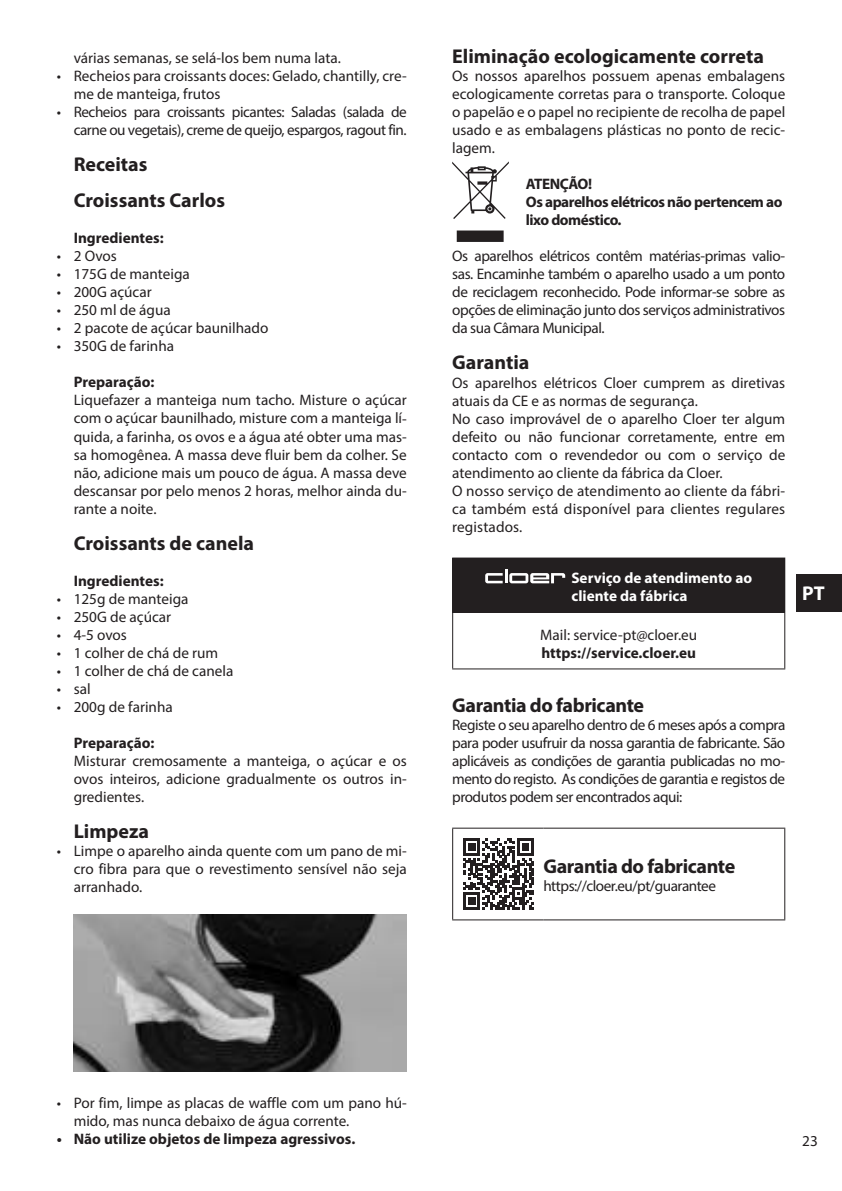
<style>
.page{position:relative;width:842px;height:1191px;background:#fff}
.page>*{position:absolute;margin:0;border:0;box-sizing:border-box;transform-origin:0 0}
.t1{font:700 20px/36px "Myriad Pro";color:#231f20}
.t2{font:700 20px "Myriad Pro";letter-spacing:-.02em;color:#231f20}
.t3{font:700 20px "Myriad Pro";color:#fff}
.t4{font:15.2px/18px "Myriad Pro";color:#231f20;text-align:justify}
.t5{font:15.2px/18px "Myriad Pro";letter-spacing:-.03em;color:#231f20;text-align:right}
.t6{font:700 15.2px "Myriad Pro";color:#231f20}
.t7{font:700 15.2px/18px "Myriad Pro";letter-spacing:-.03em;color:#231f20}
.t8{font:700 15.2px/18px "Myriad Pro";color:#fff}
</style>
<div class="page">
<div style="left:797px;top:574px;width:45px;height:37px;background:#231f20"></div>
<img style="left:74px;top:914px;width:333px;height:157px">
<svg style="left:452px;top:161px;width:57px;height:81px"></svg>
<div style="left:453px;top:558px;width:332px;height:54px;background:#231f20"></div>
<hr style="left:452px;top:612px;width:1px;height:56px;background:#231f20">
<hr style="left:452px;top:668px;width:333px;height:1px;background:#231f20">
<hr style="left:452px;top:557px;width:333px;height:1px;background:#231f20">
<hr style="left:452px;top:558px;width:1px;height:54px;background:#231f20">
<hr style="left:784px;top:612px;width:1px;height:56px;background:#231f20">
<hr style="left:505px;top:569px;width:3px;height:14px;background:#fff">
<svg style="left:485px;top:573px;width:18px;height:10px"></svg>
<svg style="left:509px;top:573px;width:56px;height:10px"></svg>
<hr style="left:452px;top:827px;width:91px;height:1px;background:#231f20">
<hr style="left:452px;top:828px;width:1px;height:91px;background:#231f20">
<hr style="left:452px;top:919px;width:91px;height:1px;background:#231f20">
<hr style="left:543px;top:827px;width:242px;height:1px;background:#231f20">
<hr style="left:784px;top:828px;width:1px;height:91px;background:#231f20">
<hr style="left:543px;top:919px;width:242px;height:1px;background:#231f20">
<svg style="left:463px;top:838px;width:71px;height:71px"></svg>
<p class="t4" style="left:74px;top:50px;width:269px">várias semanas, se selá-los bem numa lata.</p>
<p class="t4" style="left:74px;top:68px;width:335px;text-indent:-17px">• Recheios para croissants doces: Gelado, chantilly, cre&shy;me de manteiga, frutos</p>
<p class="t5" style="left:57px;top:104px;width:352px">• Recheios para croissants picantes: Saladas (salada de carne ou vegetais), creme de queijo, espargos, ragout fin.</p>
<h1 class="t1" style="left:74px;top:147px;width:153px">Receitas<br>Croissants Carlos</h1>
<p class="t6" style="left:74px;top:230px;width:91px">Ingredientes:</p>
<p class="t4" style="left:57px;top:248px;width:62px">• 2 Ovos</p>
<p class="t4" style="left:57px;top:266px;width:135px">• 175G de manteiga</p>
<p class="t4" style="left:57px;top:284px;width:97px">• 200G açúcar</p>
<p class="t4" style="left:57px;top:302px;width:116px">• 250 ml de água</p>
<p class="t4" style="left:57px;top:320px;width:213px">• 2 pacote de açúcar baunilhado</p>
<p class="t4" style="left:57px;top:338px;width:119px">• 350G de farinha</p>
<p class="t6" style="left:74px;top:374px;width:82px">Preparação:</p>
<p class="t4" style="left:74px;top:392px;width:335px">Liquefazer a manteiga num tacho. Misture o açúcar com o açúcar baunilhado, misture com a manteiga lí&shy;quida, a farinha, os ovos e a água até obter uma mas&shy;sa homogênea. A massa deve fluir bem da colher. Se não, adicione mais um pouco de água. A massa deve descansar por pelo menos 2 horas, melhor ainda du&shy;rante a noite.</p>
<h1 class="t1" style="left:74px;top:525px;width:182px">Croissants de canela</h1>
<p class="t6" style="left:74px;top:572px;width:91px">Ingredientes:</p>
<p class="t4" style="left:57px;top:590px;width:133px">• 125g de manteiga</p>
<p class="t4" style="left:57px;top:608px;width:116px">• 250G de açúcar</p>
<p class="t4" style="left:57px;top:626px;width:72px">• 4-5 ovos</p>
<p class="t4" style="left:57px;top:644px;width:163px">• 1 colher de chá de rum</p>
<p class="t4" style="left:57px;top:662px;width:178px">• 1 colher de chá de canela</p>
<p class="t4" style="left:57px;top:680px;width:35px">• sal</p>
<p class="t4" style="left:57px;top:698px;width:118px">• 200g de farinha</p>
<p class="t6" style="left:74px;top:734px;width:82px">Preparação:</p>
<p class="t4" style="left:74px;top:752px;width:335px">Misturar cremosamente a manteiga, o açúcar e os ovos inteiros, adicione gradualmente os outros in&shy;gredientes.</p>
<h1 class="t1" style="left:74px;top:813px;width:77px">Limpeza</h1>
<p class="t4" style="left:74px;top:842px;width:335px;text-indent:-17px">• Limpe o aparelho ainda quente com um pano de mi&shy;cro fibra para que o revestimento sensível não seja arranhado.</p>
<h1 class="t1" style="left:452px;top:39px;width:313px">Eliminação ecologicamente correta</h1>
<p class="t4" style="left:452px;top:68px;width:335px">Os nossos aparelhos possuem apenas embalagens ecologicamente corretas para o transporte. Coloque o papelão e o papel no recipiente de recolha de papel usado e as embalagens plásticas no ponto de recic&shy;lagem.</p>
<p class="t7" style="left:526px;top:176px;width:258px">ATENÇÃO!<br>Os aparelhos elétricos não pertencem ao lixo doméstico.</p>
<p class="t4" style="left:452px;top:248px;width:335px">Os aparelhos elétricos contêm matérias-primas valio&shy;sas. Encaminhe também o aparelho usado a um ponto de reciclagem reconhecido. Pode informar-se sobre as opções de eliminação junto dos serviços administrativos da sua Câmara Municipal.</p>
<h1 class="t1" style="left:452px;top:345px;width:79px">Garantia</h1>
<p class="t4" style="left:452px;top:374px;width:335px;text-align:left">Os aparelhos elétricos Cloer cumprem as diretivas atuais da CE e as normas de segurança.<br>No caso improvável de o aparelho Cloer ter algum defeito ou não funcionar corretamente, entre em contacto com o revendedor ou com o serviço de atendimento ao cliente da fábrica da Cloer.<br>O nosso serviço de atendimento ao cliente da fábri&shy;ca também está disponível para clientes regulares registados.</p>
<p class="t8" style="left:571px;top:569px;width:182px">Serviço de atendimento ao cliente da fábrica</p>
<p class="t4" style="left:540px;top:626px;width:158px">Mail: service-pt@cloer.eu</p>
<p class="t6" style="left:541px;top:644px;width:156px">https://service.cloer.eu</p>
<h1 class="t2" style="left:452px;top:694px;width:193px">Garantia do fabricante</h1>
<p class="t4" style="left:452px;top:716px;width:335px">Registe o seu aparelho dentro de 6 meses após a compra para poder usufruir da nossa garantia de fabricante. São aplicáveis as condições de garantia publicadas no mo&shy;mento do registo. As condições de garantia e registos de produtos podem ser encontrados aqui:</p>
<h1 class="t3" style="left:802px;top:583px;width:24px">PT</h1>
<h1 class="t2" style="left:543px;top:855px;width:193px">Garantia do fabricante</h1>
<p class="t5" style="left:543px;top:877px;width:174px">https://cloer.eu/pt/guarantee</p>
<p class="t4" style="left:74px;top:1094px;width:335px;text-indent:-17px">• Por fim, limpe as placas de waffle com um pano hú&shy;mido, mas nunca debaixo de água corrente.</p>
<p class="t6" style="left:57px;top:1130px;width:300px">• Não utilize objetos de limpeza agressivos.</p>
<p class="t4" style="left:802px;top:1132px;width:17px">23</p>
</div>
